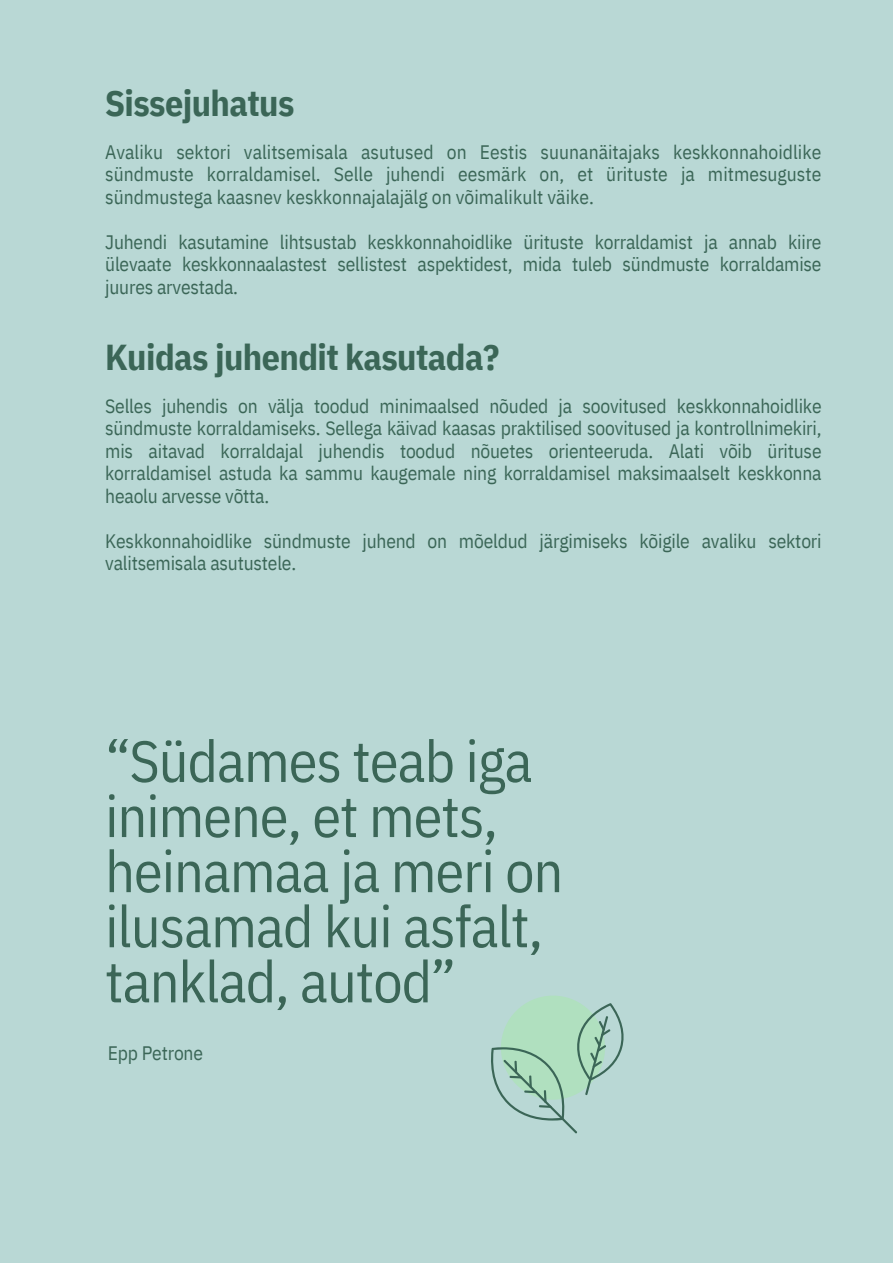
<style>
.page{position:relative;width:893px;height:1264px;background:#fff}
.page>*{position:absolute;margin:0;border:0;box-sizing:border-box;transform-origin:0 0}
.t1{font:57.9px/55.1px "IBM Plex Sans Cond";letter-spacing:-.015em;color:#3b6657}
.t2{font:700 36px "IBM Plex Sans Cond";letter-spacing:-.015em;color:#3b6657}
.t3{font:19.5px/22.5px "IBM Plex Sans Cond";letter-spacing:-.01em;color:#3b6657;text-align:justify}
</style>
<div class="page">
<div style="left:0;top:0;width:892px;height:1262px;background:#b9d8d5"></div>
<div style="left:501px;top:995px;width:104px;height:104px;background:#b0e0bf;border-radius:50%"></div>
<svg style="left:491px;top:1003px;width:133px;height:130px"></svg>
<p class="t2" style="left:105px;top:79px;width:191px">Sissejuhatus</p>
<p class="t3" style="left:105px;top:140px;width:717px">Avaliku sektori valitsemisala asutused on Eestis suunanäitajaks keskkonnahoidlike sündmuste korraldamisel. Selle juhendi eesmärk on, et ürituste ja mitmesuguste sündmustega kaasnev keskkonnajalajälg on võimalikult väike.</p>
<p class="t3" style="left:105px;top:230px;width:717px">Juhendi kasutamine lihtsustab keskkonnahoidlike ürituste korraldamist ja annab kiire ülevaate keskkonnaalastest sellistest aspektidest, mida tuleb sündmuste korraldamise juures arvestada.</p>
<p class="t2" style="left:105px;top:332px;width:395px">Kuidas juhendit kasutada?</p>
<p class="t3" style="left:105px;top:394px;width:718px">Selles juhendis on välja toodud minimaalsed nõuded ja soovitused keskkonnahoidlike sündmuste korraldamiseks. Sellega käivad kaasas praktilised soovitused ja kontrollnimekiri, mis aitavad korraldajal juhendis toodud nõuetes orienteeruda. Alati võib ürituse korraldamisel astuda ka sammu kaugemale ning korraldamisel maksimaalselt keskkonna heaolu arvesse võtta.</p>
<p class="t3" style="left:105px;top:529px;width:718px">Keskkonnahoidlike sündmuste juhend on mõeldud järgimiseks kõigile avaliku sektori valitsemisala asutustele.</p>
<p class="t1" style="left:105px;top:732px;width:459px">“Südames teab iga inimene, et mets, heinamaa ja meri on ilusamad kui asfalt, tanklad, autod”</p>
<p class="t3" style="left:108px;top:1041px;width:97px">Epp Petrone</p>
</div>
